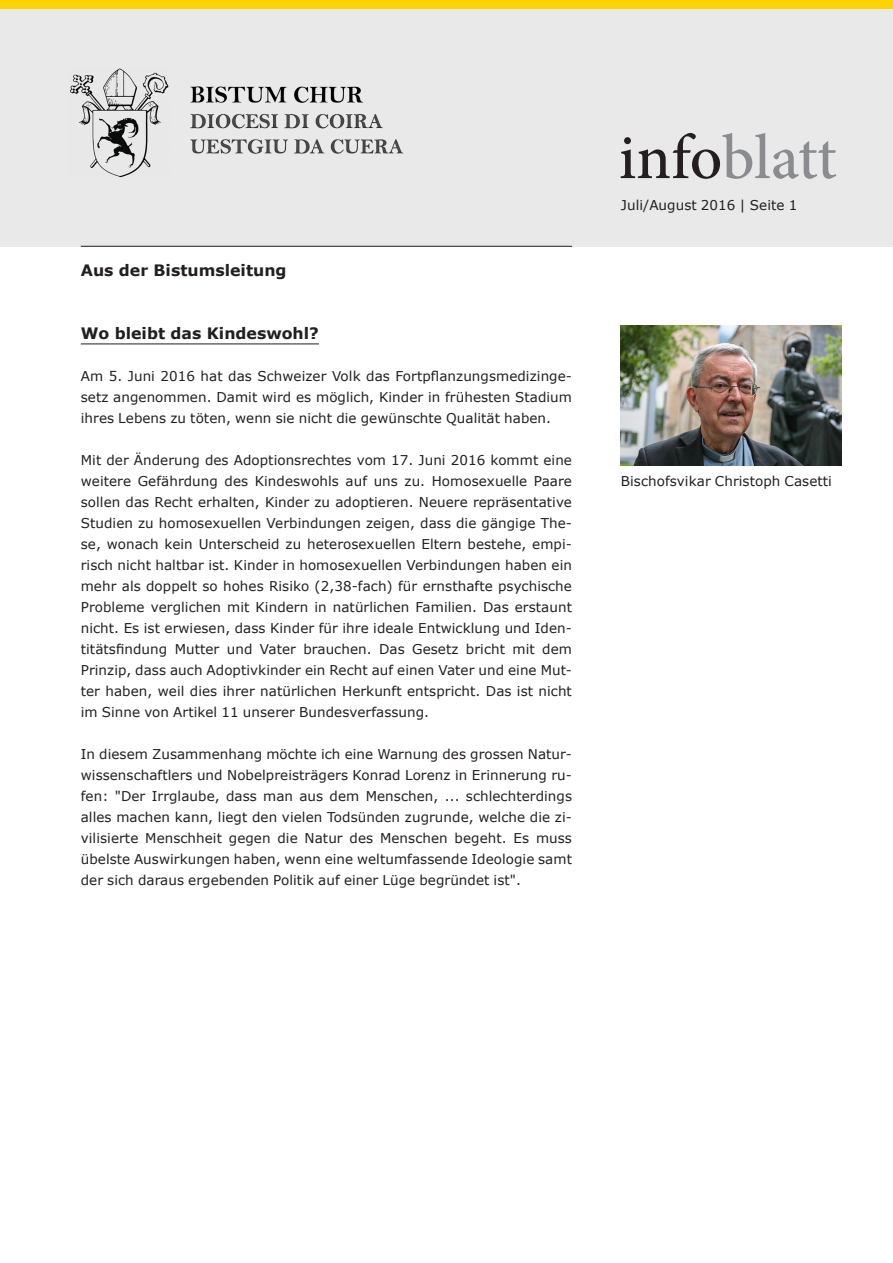
<style>
.page{position:relative;width:893px;height:1263px;background:#fff}
.page>*{position:absolute;margin:0;border:0;box-sizing:border-box;transform-origin:0 0}
.t1{font:500 63.6px "Minion Pro";letter-spacing:-.005em;color:#8a8c8f}
._2__Titel_mit_Unters{font:700 15.75px "Verdana";color:#231f20}
._1_Rubriken-Titel_mi{font:700 15.75px "Verdana";color:#231f20}
._5__Grundschrift_Blo{font:13.5px/21px "Verdana";letter-spacing:.005em;color:#231f20;text-align:justify}
._6__Grundschrift_Fla{font:13.5px "Verdana";letter-spacing:.005em;color:#231f20}
._8__Ausgabedatum_Pag{font:13.5px "Verdana";letter-spacing:.005em;color:#231f20}
.s1{color:#231f20}
</style>
<div class="page">
<div style="left:0;top:9px;width:893px;height:238px;background:#e9e9e9"></div>
<hr style="left:81px;top:246px;width:491px;height:1px;background:#231f20">
<hr style="left:81px;top:344px;width:238px;height:1px;background:#231f20">
<div style="left:0;top:0;width:893px;height:9px;background:#fed304"></div>
<img style="left:621px;top:325px;width:221px;height:140px">
<p class="_1_Rubriken-Titel_mi" style="left:81px;top:259px;width:207px">Aus der Bistumsleitung</p>
<p class="_2__Titel_mit_Unters" style="left:81px;top:322px;width:240px">Wo bleibt das Kindeswohl?</p>
<p class="_5__Grundschrift_Blo" style="left:81px;top:366px;width:493px">Am 5. Juni 2016 hat das Schweizer Volk das Fortpflanzungsmedizinge&shy;setz angenommen. Damit wird es möglich, Kinder in frühesten Stadium ihres Lebens zu töten, wenn sie nicht die gewünschte Qualität haben.</p>
<p class="_5__Grundschrift_Blo" style="left:81px;top:450px;width:493px">Mit der Änderung des Adoptionsrechtes vom 17. Juni 2016 kommt eine weitere Gefährdung des Kindeswohls auf uns zu. Homosexuelle Paare sollen das Recht erhalten, Kinder zu adoptieren. Neuere repräsentative Studien zu homosexuellen Verbindungen zeigen, dass die gängige The&shy;se, wonach kein Unterscheid zu heterosexuellen Eltern bestehe, empi&shy;risch nicht haltbar ist. Kinder in homosexuellen Verbindungen haben ein mehr als doppelt so hohes Risiko (2,38-fach) für ernsthafte psychische Probleme verglichen mit Kindern in natürlichen Familien. Das erstaunt nicht. Es ist erwiesen, dass Kinder für ihre ideale Entwicklung und Iden&shy;titätsfindung Mutter und Vater brauchen. Das Gesetz bricht mit dem Prinzip, dass auch Adoptivkinder ein Recht auf einen Vater und eine Mut&shy;ter haben, weil dies ihrer natürlichen Herkunft entspricht. Das ist nicht im Sinne von Artikel 11 unserer Bundesverfassung.</p>
<p class="_5__Grundschrift_Blo" style="left:81px;top:744px;width:493px">In diesem Zusammenhang möchte ich eine Warnung des grossen Natur&shy;wissenschaftlers und Nobelpreisträgers Konrad Lorenz in Erinnerung ru&shy;fen: "Der Irrglaube, dass man aus dem Menschen, ... schlechterdings alles machen kann, liegt den vielen Todsünden zugrunde, welche die zi&shy;vilisierte Menschheit gegen die Natur des Menschen begeht. Es muss übelste Auswirkungen haben, wenn eine weltumfassende Ideologie samt der sich daraus ergebenden Politik auf einer Lüge begründet ist".</p>
<p class="t1" style="left:619px;top:115px;width:220px"><span class="s1">info</span>blatt</p>
<p class="_8__Ausgabedatum_Pag" style="left:621px;top:196px;width:178px">Juli/August 2016 | Seite 1</p>
<p class="_6__Grundschrift_Fla" style="left:621px;top:472px;width:213px">Bischofsvikar Christoph Casetti</p>
</div>
